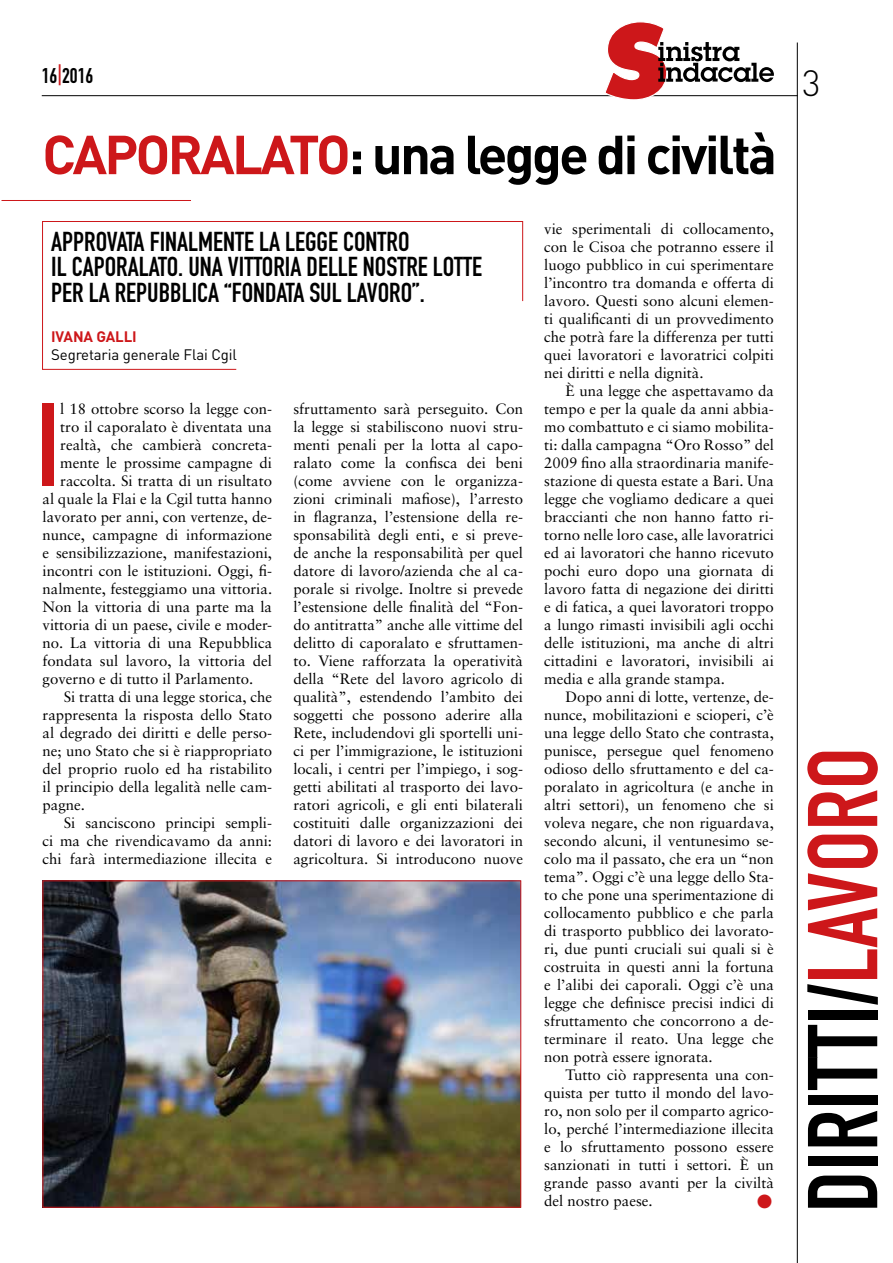
<style>
.page{position:relative;width:893px;height:1263px;background:#fff}
.page>*{position:absolute;margin:0;border:0;box-sizing:border-box;transform-origin:0 0}
.t1{font:116.1px "DIN Engschrift Std";color:#cd171a}
.t2{font:97.35px "DIN Engschrift Std";color:#000}
.t3{font:700 54px "DIN";letter-spacing:-.05em;color:#000}
.t4{font:300 36px "DIN";color:#000}
.t5{font:27px/25.5px "DIN Engschrift Std";color:#000}
.t6{font:21px "DIN Engschrift Std";color:#000}
.t7{font:15px/18px "Sabon";color:#000;text-align:justify}
.t8{font:15px "DIN";letter-spacing:-.01em;color:#000}
.t9{font:700 15px "DIN";letter-spacing:-.01em;color:#cd171a}
.t10{font:15px "Zapf Dingbats IT Cby BT";color:#cd171a}
.s1{color:#cd171a}
</style>
<div class="page">
<hr style="left:42px;top:95px;width:756px;height:1px;background:#000">
<svg style="left:603px;top:22px;width:171px;height:78px"></svg>
<hr style="left:797px;top:43px;width:1px;height:1220px;background:#000">
<svg style="left:42px;top:221px;width:481px;height:149px"></svg>
<img style="left:45px;top:882px;width:474px;height:323px">
<div style="left:43px;top:880px;width:478px;height:327px;border:1px solid #cd171a"></div>
<hr style="left:2px;top:200px;width:189px;height:1px;background:#cd171a">
<h3 class="t6" style="left:42px;top:63px;width:53px">16<span class="s1">|</span>2016</h3>
<h3 class="t4" style="left:802px;top:61px;width:20px">3</h3>
<h3 class="t3" style="left:42px;top:119px;width:736px"><span class="s1">CAPORALATO</span>: una legge di civiltà</h3>
<h3 class="t5" style="left:51px;top:229px;width:432px">APPROVATA FINALMENTE LA LEGGE CONTRO<br>IL CAPORALATO. UNA VITTORIA DELLE NOSTRE LOTTE<br>PER LA REPUBBLICA “FONDATA SUL LAVORO”.</h3>
<p class="t9" style="left:51px;top:327px;width:87px">IVANA GALLI</p>
<p class="t8" style="left:51px;top:345px;width:187px">Segretaria generale Flai Cgil</p>
<h1 class="t1" style="left:37px;top:377px;width:25px">I</h1>
<p class="t7" style="left:60px;top:400px;width:213px">l 18 ottobre scorso la legge con-</p>
<p class="t7" style="left:60px;top:418px;width:213px">tro il caporalato è diventata una</p>
<p class="t7" style="left:60px;top:436px;width:213px">realtà, che cambierà concreta-</p>
<p class="t7" style="left:60px;top:454px;width:213px">mente le prossime campagne di</p>
<p class="t7" style="left:60px;top:472px;width:213px">raccolta. Si tratta di un risultato</p>
<p class="t7" style="left:43px;top:490px;width:231px">al quale la Flai e la Cgil tutta hanno</p>
<p class="t7" style="left:43px;top:508px;width:231px">lavorato per anni, con vertenze, de-</p>
<p class="t7" style="left:43px;top:526px;width:231px">nunce, campagne di informazione</p>
<p class="t7" style="left:43px;top:544px;width:231px">e sensibilizzazione, manifestazioni,</p>
<p class="t7" style="left:43px;top:562px;width:231px">incontri con le istituzioni. Oggi, fi-</p>
<p class="t7" style="left:43px;top:580px;width:231px">nalmente, festeggiamo una vittoria.</p>
<p class="t7" style="left:43px;top:598px;width:231px">Non la vittoria di una parte ma la</p>
<p class="t7" style="left:43px;top:616px;width:231px">vittoria di un paese, civile e moder-</p>
<p class="t7" style="left:43px;top:634px;width:231px">no. La vittoria di una Repubblica</p>
<p class="t7" style="left:43px;top:652px;width:231px">fondata sul lavoro, la vittoria del</p>
<p class="t7" style="left:43px;top:670px;width:212px">governo e di tutto il Parlamento.</p>
<p class="t7" style="left:64px;top:688px;width:210px">Si tratta di una legge storica, che</p>
<p class="t7" style="left:43px;top:706px;width:231px">rappresenta la risposta dello Stato</p>
<p class="t7" style="left:43px;top:724px;width:231px">al degrado dei diritti e delle perso-</p>
<p class="t7" style="left:43px;top:742px;width:231px">ne; uno Stato che si è riappropriato</p>
<p class="t7" style="left:43px;top:760px;width:231px">del proprio ruolo ed ha ristabilito</p>
<p class="t7" style="left:43px;top:778px;width:231px">il principio della legalità nelle cam-</p>
<p class="t7" style="left:43px;top:796px;width:44px">pagne.</p>
<p class="t7" style="left:64px;top:814px;width:210px">Si sanciscono principi sempli-</p>
<p class="t7" style="left:43px;top:832px;width:231px">ci ma che rivendicavamo da anni:</p>
<p class="t7" style="left:43px;top:850px;width:231px">chi farà intermediazione illecita e</p>
<p class="t7" style="left:293px;top:400px;width:231px">sfruttamento sarà perseguito. Con la legge si stabiliscono nuovi stru&shy;menti penali per la lotta al capo&shy;ralato come la confisca dei beni (come avviene con le organizza&shy;zioni criminali mafiose), l’arresto in flagranza, l’estensione della re&shy;sponsabilità degli enti, e si preve&shy;de anche la responsabilità per quel datore di lavoro/azienda che al ca&shy;porale si rivolge. Inoltre si prevede l’estensione delle finalità del “Fon&shy;do antitratta” anche alle vittime del delitto di caporalato e sfruttamen&shy;to. Viene rafforzata la operatività della “Rete del lavoro agricolo di qualità”, estendendo l’ambito dei soggetti che possono aderire alla Rete, includendovi gli sportelli uni&shy;ci per l’immigrazione, le istituzioni locali, i centri per l’impiego, i sog&shy;getti abilitati al trasporto dei lavo&shy;ratori agricoli, e gli enti bilaterali costituiti dalle organizzazioni dei datori di lavoro e dei lavoratori in agricoltura. Si introducono nuove</p>
<p class="t7" style="left:544px;top:220px;width:231px">vie sperimentali di collocamento, con le Cisoa che potranno essere il luogo pubblico in cui sperimentare l’incontro tra domanda e offerta di lavoro. Questi sono alcuni elemen&shy;ti qualificanti di un provvedimento che potrà fare la differenza per tutti quei lavoratori e lavoratrici colpiti nei diritti e nella dignità.</p>
<p class="t7" style="left:544px;top:382px;width:231px;text-indent:21px">È una legge che aspettavamo da tempo e per la quale da anni abbia&shy;mo combattuto e ci siamo mobilita&shy;ti: dalla campagna “Oro Rosso” del 2009 fino alla straordinaria manife&shy;stazione di questa estate a Bari. Una legge che vogliamo dedicare a quei braccianti che non hanno fatto ri&shy;torno nelle loro case, alle lavoratrici ed ai lavoratori che hanno ricevuto pochi euro dopo una giornata di lavoro fatta di negazione dei diritti e di fatica, a quei lavoratori troppo a lungo rimasti invisibili agli occhi delle istituzioni, ma anche di altri cittadini e lavoratori, invisibili ai media e alla grande stampa.</p>
<p class="t7" style="left:544px;top:688px;width:231px;text-indent:21px">Dopo anni di lotte, vertenze, de&shy;nunce, mobilitazioni e scioperi, c’è una legge dello Stato che contrasta, punisce, persegue quel fenomeno odioso dello sfruttamento e del ca&shy;poralato in agricoltura (e anche in altri settori), un fenomeno che si voleva negare, che non riguardava, secondo alcuni, il ventunesimo se&shy;colo ma il passato, che era un “non tema”. Oggi c’è una legge dello Sta&shy;to che pone una sperimentazione di collocamento pubblico e che parla di trasporto pubblico dei lavorato&shy;ri, due punti cruciali sui quali si è costruita in questi anni la fortuna e l’alibi dei caporali. Oggi c’è una legge che definisce precisi indici di sfruttamento che concorrono a de&shy;terminare il reato. Una legge che non potrà essere ignorata.</p>
<p class="t7" style="left:544px;top:1066px;width:231px;text-indent:21px">Tutto ciò rappresenta una con&shy;quista per tutto il mondo del lavo&shy;ro, non solo per il comparto agrico&shy;lo, perché l’intermediazione illecita e lo sfruttamento possono essere sanzionati in tutti i settori. È un grande passo avanti per la civiltà del nostro paese.</p>
<p class="t10" style="left:757px;top:1194px;width:17px">●</p>
<h2 class="t2" style="left:786px;top:1212px;width:466px;rotate:-90deg">DIRITTI/<span class="s1">LAVORO</span></h2>
</div>
